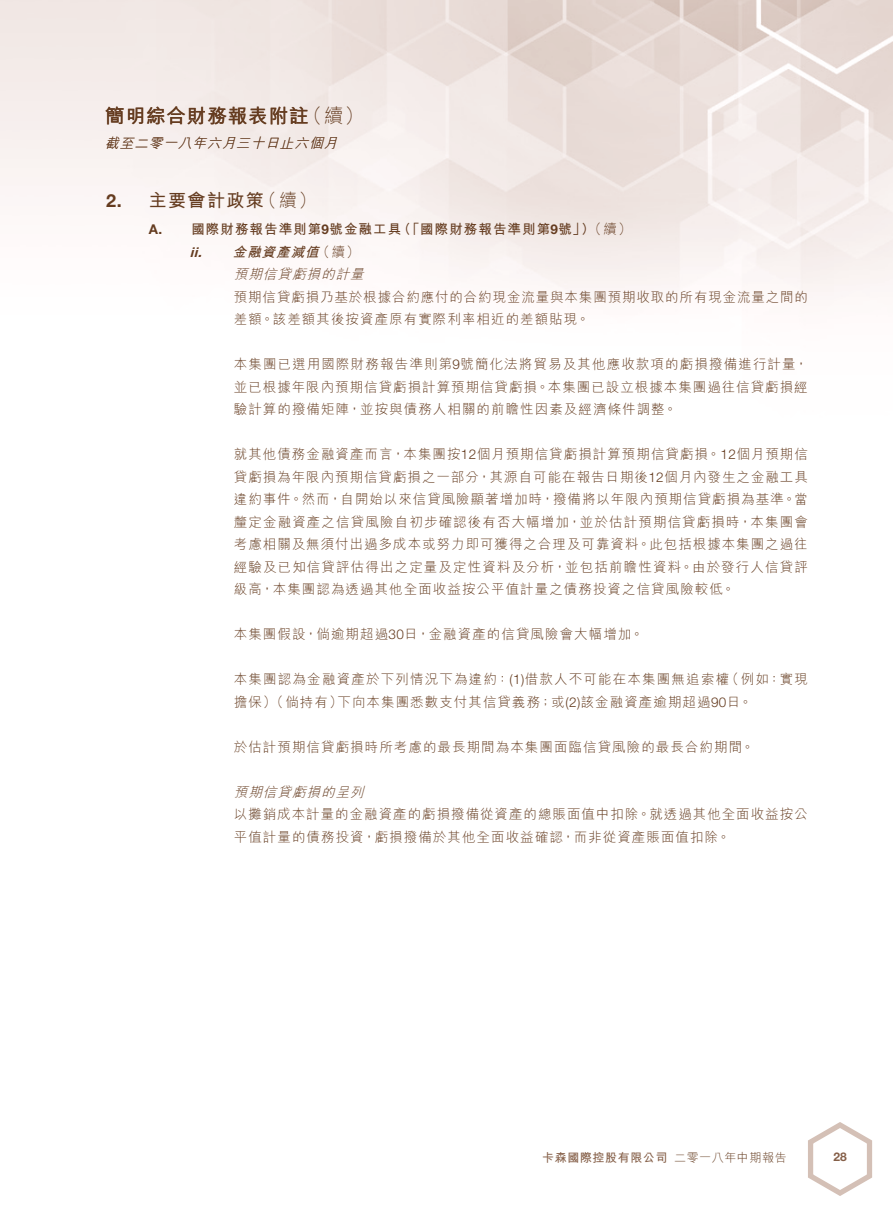
<style>
.page{position:relative;width:893px;height:1212px;background:#fff}
.page>*{position:absolute;margin:0;border:0;box-sizing:border-box;transform-origin:0 0}
.t1{font:700 19.5px "M Hei HK";letter-spacing:.05em;color:#653c20}
.t2{font:300 19.5px "M Hei HK";color:#653c20}
.Heading_1{font:700 18px "M Hei HK";letter-spacing:.08em;color:#653c20}
.Heading_1-2{font:300 18px "M Hei HK";color:#653c20}
.Heading_1-3{font:700 18px "Helvetica Neue LT Std";color:#653c20}
.Body_Text{font:300 13.5px/22.5px "M Hei HK";letter-spacing:.08em;color:#653c20}
.Heading_4{font:italic 300 13.5px "M Hei HK";color:#653c20}
.Heading_2{font:700 13.5px "M Hei HK";letter-spacing:.08em;color:#653c20}
.Heading_3{font:italic 700 13.5px "M Hei HK";color:#653c20}
.Heading_3-2{font:300 13.5px "M Hei HK";color:#653c20}
.Heading_3-3{font:italic 700 13.5px "Helvetica Neue LT Std";color:#653c20}
.Heading_2-2{font:700 13.5px "Helvetica Neue LT Std";color:#653c20}
.t3{font:700 12px "M Hei HK";letter-spacing:.05em;color:#855f48}
.t4{font:300 12px "M Hei HK";letter-spacing:.05em;color:#653c20}
.t5{font:700 12px "Helvetica Neue LT Std";color:#855f48}
.s1{font-family:"Helvetica Neue LT Std"}
.s2{font-weight:300}
</style>
<div class="page">
<img style="left:0;top:0;width:893px;height:296px">
<svg style="left:808px;top:1122px;width:65px;height:74px"></svg>
<h1 class="t1" style="left:105px;top:102px;width:205px">簡明綜合財務報表附註</h1>
<p class="Heading_4" style="left:105px;top:136px;width:237px">截至二零一八年六月三十日止六個月</p>
<h1 class="t2" style="left:303px;top:106px;width:63px">（續(</h1>
<p class="Heading_1-3" style="left:106px;top:190px;width:17px">2.</p>
<p class="Heading_1" style="left:149px;top:188px;width:117px">主要會計政策</p>
<p class="Heading_1-2" style="left:259px;top:192px;width:59px">（續(</p>
<p class="Heading_2-2" style="left:149px;top:221px;width:15px">A.</p>
<p class="Heading_2" style="left:398px;top:219px;width:235px">（「國際財務報告準則第 號<span class="s1">9</span> 」）<span class="s2">（續(</span></p>
<p class="Heading_2" style="left:191px;top:219px;width:211px">國際財務報告準則第<span class="s1">9</span>號金融工具</p>
<p class="Heading_3-3" style="left:190px;top:244px;width:17px">.i i</p>
<p class="Heading_3-2" style="left:316px;top:245px;width:45px">（續(</p>
<p class="Heading_3" style="left:232px;top:242px;width:92px">金融資產減值</p>
<p class="Heading_4" style="left:234px;top:267px;width:135px">預期信貸虧損的計量</p>
<p class="Body_Text" style="left:234px;top:285px;width:576px">預期信貸虧損乃基於根據合約應付的合約現金流量與本集團預期收取的所有現金流量之間的差額。該差額其後按資產原有實際利率相近的差額貼現。</p>
<p class="Body_Text" style="left:234px;top:353px;width:576px;text-align:justify">本集團已選用國際財務報告準則第<span class="s1">9</span>號簡化法將貿易及其他應收款項的虧損撥備進行計量，並已根據年限內預期信貸虧損計算預期信貸虧損。本集團已設立根據本集團過往信貸虧損經驗計算的撥備矩陣，並按與債務人相關的前瞻性因素及經濟條件調整。</p>
<p class="Body_Text" style="left:234px;top:443px;width:576px;text-align:justify">就其他債務金融資產而言，本集團按<span class="s1">12</span>個月預期信貸虧損計算預期信貸虧損。<span class="s1">12</span>個月預期信貸虧損為年限內預期信貸虧損之一部分，其源自可能在報告日期後<span class="s1">12</span>個月內發生之金融工具違約事件。然而，自開始以來信貸風險顯著增加時，撥備將以年限內預期信貸虧損為基準。當釐定金融資產之信貸風險自初步確認後有否大幅增加，並於估計預期信貸虧損時，本集團會考慮相關及無須付出過多成本或努力即可獲得之合理及可靠資料。此包括根據本集團之過往經驗及已知信貸評估得出之定量及定性資料及分析，並包括前瞻性資料。由於發行人信貸評級高，本集團認為透過其他全面收益按公平值計量之債務投資之信貸風險較低。</p>
<p class="Body_Text" style="left:234px;top:623px;width:411px">本集團假設，倘逾期超過<span class="s1">30</span>日，金融資產的信貸風險會大幅增加。</p>
<p class="Body_Text" style="left:725px;top:668px;width:84px">（例如：實現</p>
<p class="Body_Text" style="left:337px;top:668px;width:416px;text-indent:-104px">本集團認為金融資產於下列情況下為違約： <span class="s1">)1(</span> 借款人不可能在本集團無追索權<br>下向本集團悉數支付其信貸義務；或 <span class="s1">)2(</span> 該金融資產逾期超過<span class="s1">90</span>日。</p>
<p class="Body_Text" style="left:234px;top:690px;width:110px">擔保）（倘持有）</p>
<p class="Body_Text" style="left:234px;top:735px;width:522px">於估計預期信貸虧損時所考慮的最長期間為本集團面臨信貸風險的最長合約期間。</p>
<p class="Heading_4" style="left:234px;top:785px;width:135px">預期信貸虧損的呈列</p>
<p class="Body_Text" style="left:234px;top:803px;width:575px">以攤銷成本計量的金融資產的虧損撥備從資產的總賬面值中扣除。就透過其他全面收益按公平值計量的債務投資，虧損撥備於其他全面收益確認，而非從資產賬面值扣除。</p>
<p class="t3" style="left:542px;top:1148px;width:127px">卡森國際控股有限公司</p>
<p class="t4" style="left:674px;top:1151px;width:114px">二零一八年中期報告</p>
<p class="t5" style="left:833px;top:1150px;width:15px">28</p>
</div>
